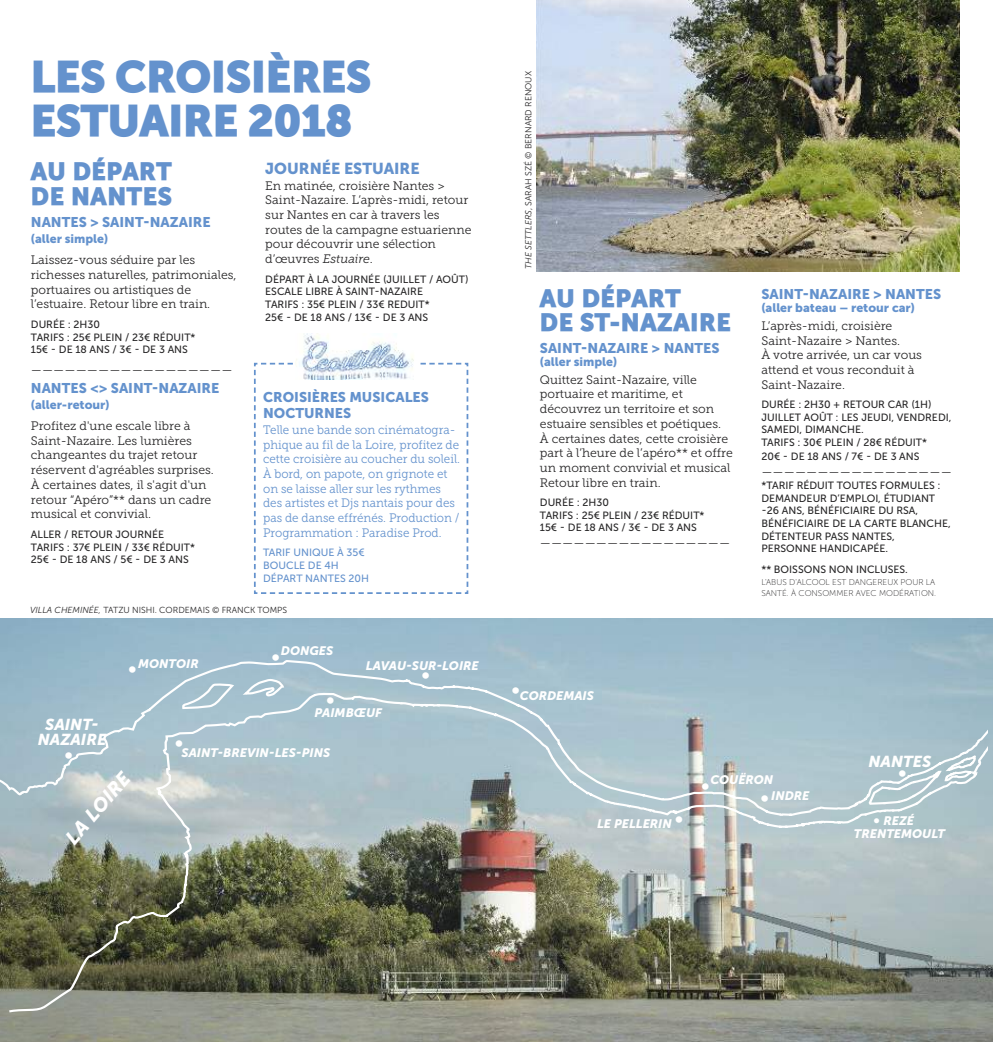
<style>
.page{position:relative;width:993px;height:1042px;background:#fff}
.page>*{position:absolute;margin:0;border:0;box-sizing:border-box;transform-origin:0 0}
.t1{font:900 43.05px/43.9px "Museo Sans";color:#6492cd}
.t2{font:900 24.5px/24.5px "Museo Sans";letter-spacing:.025em;color:#6492cd}
.t3{font:italic 19.43px "Museo Sans 900";color:#fff}
.t4{font:italic 15.75px/15.8px "Museo Sans 900";color:#fff;text-align:center}
.t5{font:15.75px "Museo Sans 900";color:#6492cd}
.t6{font:14px/16.8px "Museo Sans 900";color:#6492cd}
.t7{font:12.25px/14.7px "Museo Slab 300";color:#272627}
.t8{font:12.25px/14.7px "Museo Slab 300";color:#6492cd;scale:.95 1}
.t9{font:italic 12.25px/13px "Museo Sans 900";color:#fff}
.t10{font:12.25px "Museo Sans 900";color:#6492cd}
.t11{font:10.5px/12.6px "Museo Sans 500";color:#272627}
.t12{font:10.5px/12.6px "Museo Sans 500";color:#6492cd}
.t13{font:8.75px "Museo Sans 300";color:#272627}
.t14{font:8.4px/11.7px "Museo Sans 100";color:#272627}
.s1{font-style:italic}
</style>
<div class="page">
<img style="left:0;top:618px;width:992px;height:424px">
<img style="left:0;top:659px;width:859px;height:356px">
<svg style="left:851px;top:718px;width:136px;height:102px;background:#b1c7ce"></svg>
<svg style="left:254px;top:362px;width:215px;height:232px"></svg>
<img style="left:296px;top:333px;width:120px;height:46px">
<img style="left:536px;top:0;width:423px;height:271px">
<h1 class="t1" style="left:31px;top:56px;width:342px">LES CROISIÈRES<br>ESTUAIRE 2018</h1>
<h2 class="t2" style="left:31px;top:160px;width:142px">AU DÉPART<br>DE NANTES</h2>
<p class="t6" style="left:31px;top:213px;width:181px">NANTES &gt; SAINT-NAZAIRE</p>
<p class="t10" style="left:31px;top:232px;width:79px">(ALLER SIMPLE)</p>
<p class="t7" style="left:31px;top:254px;width:207px">Laissez-vous séduire par les richesses naturelles, patrimoniales, portuaires ou artistiques de l’estuaire. Retour libre en train.</p>
<p class="t11" style="left:31px;top:318px;width:166px">DURÉE : 2H30<br>TARIFS : 25€ PLEIN / 23€ RÉDUIT*<br>15€ - DE 18 ANS / 3€ - DE 3 ANS</p>
<p class="t7" style="left:31px;top:364px;width:203px">——————————————————</p>
<p class="t6" style="left:31px;top:380px;width:190px">NANTES &lt;&gt; SAINT-NAZAIRE</p>
<p class="t10" style="left:31px;top:398px;width:80px">(ALLER-RETOUR)</p>
<p class="t7" style="left:31px;top:420px;width:184px">Profitez d'une escale libre à<br>Saint-Nazaire. Les lumières changeantes du trajet retour réservent d'agréables surprises.<br>À certaines dates, il s'agit d'un retour “Apéro”** dans un cadre musical et convivial.</p>
<p class="t11" style="left:31px;top:528px;width:165px">ALLER / RETOUR JOURNÉE<br>TARIFS : 37€ PLEIN / 33€ RÉDUIT*<br>25€ - DE 18 ANS / 5€ - DE 3 ANS</p>
<p class="t5" style="left:265px;top:159px;width:156px">JOURNÉE ESTUAIRE</p>
<p class="t7" style="left:265px;top:179px;width:207px">En matinée, croisière Nantes &gt;<br>Saint-Nazaire. L’après-midi, retour sur Nantes en car à travers les routes de la campagne estuarienne pour découvrir une sélection d’œuvres <span class="s1">Estuaire</span>.</p>
<p class="t11" style="left:265px;top:273px;width:205px">DÉPART À LA JOURNÉE (JUILLET / AOÛT)<br>ESCALE LIBRE À SAINT-NAZAIRE<br>TARIFS : 35€ PLEIN / 33€ REDUIT*<br>25€ - DE 18 ANS / 13€ - DE 3 ANS</p>
<p class="t6" style="left:263px;top:388px;width:167px">CROISIÈRES MUSICALES<br>NOCTURNES</p>
<p class="t8" style="left:263px;top:423px;width:209px">Telle une bande son cinématogra&shy;phique au fil de la Loire, profitez de cette croisière au coucher du soleil.<br>À bord, on papote, on grignote et on se laisse aller sur les rythmes des artistes et Djs nantais pour des pas de danse effrénés. Production / Programmation : Paradise Prod.</p>
<p class="t12" style="left:263px;top:546px;width:107px">TARIF UNIQUE À 35€<br>BOUCLE DE 4H<br>DÉPART NANTES 20H</p>
<p class="t13" style="left:30px;top:604px;width:258px"><span class="s1">VILLA CHEMINÉE,</span> TATZU NISHI. CORDEMAIS © FRANCK TOMPS</p>
<p class="t9" style="left:281px;top:644px;width:54px">DONGES</p>
<p class="t4" style="left:272px;top:650px;width:10px">∞</p>
<p class="t9" style="left:138px;top:657px;width:62px">MONTOIR</p>
<p class="t9" style="left:365px;top:659px;width:114px">LAVAU-SUR-LOIRE</p>
<p class="t9" style="left:314px;top:706px;width:69px">PAIMBŒUF</p>
<p class="t4" style="left:129px;top:662px;width:10px">∞</p>
<p class="t4" style="left:422px;top:668px;width:10px">∞</p>
<p class="t4" style="left:327px;top:693px;width:10px">∞</p>
<p class="t4" style="left:38px;top:716px;width:70px">SAINT-<br>NAZAIRE</p>
<p class="t4" style="left:176px;top:736px;width:10px">∞</p>
<p class="t4" style="left:65px;top:747px;width:10px">∞</p>
<p class="t9" style="left:181px;top:746px;width:150px">SAINT-BREVIN-LES-PINS</p>
<h3 class="t3" style="left:61px;top:834px;width:89px;rotate:-49deg">LA LOIRE</h3>
<p class="t13" style="left:523px;top:269px;width:199px;rotate:-90deg"><span class="s1">THE SETTLERS</span>, SARAH SZÉ © BERNARD RENOUX</p>
<h2 class="t2" style="left:539px;top:286px;width:192px">AU DÉPART<br>DE ST-NAZAIRE</h2>
<p class="t6" style="left:539px;top:339px;width:181px">SAINT-NAZAIRE &gt; NANTES</p>
<p class="t10" style="left:539px;top:355px;width:79px">(ALLER SIMPLE)</p>
<p class="t7" style="left:539px;top:373px;width:194px">Quittez Saint-Nazaire, ville portuaire et maritime, et découvrez un territoire et son estuaire sensibles et poétiques.<br>À certaines dates, cette croisière part à l’heure de l’apéro** et offre un moment convivial et musical<br>Retour libre en train.</p>
<p class="t11" style="left:539px;top:496px;width:166px">DURÉE : 2H30<br>TARIFS : 25€ PLEIN / 23€ RÉDUIT*<br>15€ - DE 18 ANS / 3€ - DE 3 ANS</p>
<p class="t7" style="left:539px;top:537px;width:192px">—————————————————</p>
<p class="t6" style="left:761px;top:285px;width:181px">SAINT-NAZAIRE &gt; NANTES</p>
<p class="t10" style="left:761px;top:301px;width:155px">(ALLER BATEAU – RETOUR CAR)</p>
<p class="t7" style="left:761px;top:319px;width:162px">L’après-midi, croisière<br>Saint-Nazaire &gt; Nantes.<br>À votre arrivée, un car vous attend et vous reconduit à<br>Saint-Nazaire.</p>
<p class="t11" style="left:761px;top:398px;width:191px">DURÉE : 2H30 + RETOUR CAR (1H)<br>JUILLET AOÛT : LES JEUDI, VENDREDI,<br>SAMEDI, DIMANCHE.<br>TARIFS : 30€ PLEIN / 28€ RÉDUIT*</p>
<p class="t11" style="left:761px;top:450px;width:160px">20€ - DE 18 ANS / 7€ - DE 3 ANS</p>
<p class="t7" style="left:761px;top:465px;width:192px">—————————————————</p>
<p class="t11" style="left:761px;top:479px;width:191px">*TARIF RÉDUIT TOUTES FORMULES :<br>DEMANDEUR D’EMPLOI, ÉTUDIANT -26 ANS, BÉNÉFICIAIRE DU RSA,<br>BÉNÉFICIAIRE DE LA CARTE BLANCHE,<br>DÉTENTEUR PASS NANTES,<br>PERSONNE HANDICAPÉE.</p>
<p class="t11" style="left:761px;top:563px;width:148px">** BOISSONS NON INCLUSES.</p>
<p class="t14" style="left:761px;top:576px;width:176px">L'ABUS D'ALCOOL EST DANGEREUX POUR LA<br>SANTÉ. À CONSOMMER AVEC MODÉRATION.</p>
<p class="t4" style="left:512px;top:683px;width:10px">∞</p>
<p class="t9" style="left:519px;top:689px;width:76px">CORDEMAIS</p>
<p class="t4" style="left:868px;top:753px;width:64px">NANTES</p>
<p class="t4" style="left:675px;top:812px;width:10px">∞</p>
<p class="t9" style="left:597px;top:817px;width:76px">LE PELLERIN</p>
<p class="t9" style="left:710px;top:773px;width:64px">COUËRON</p>
<p class="t4" style="left:701px;top:778px;width:10px">∞</p>
<p class="t9" style="left:770px;top:789px;width:40px">INDRE</p>
<p class="t4" style="left:761px;top:791px;width:10px">∞</p>
<p class="t4" style="left:898px;top:766px;width:10px">∞</p>
<p class="t9" style="left:853px;top:814px;width:93px;text-indent:20px">∞ REZÉ<br>TRENTEMOULT</p>
</div>
